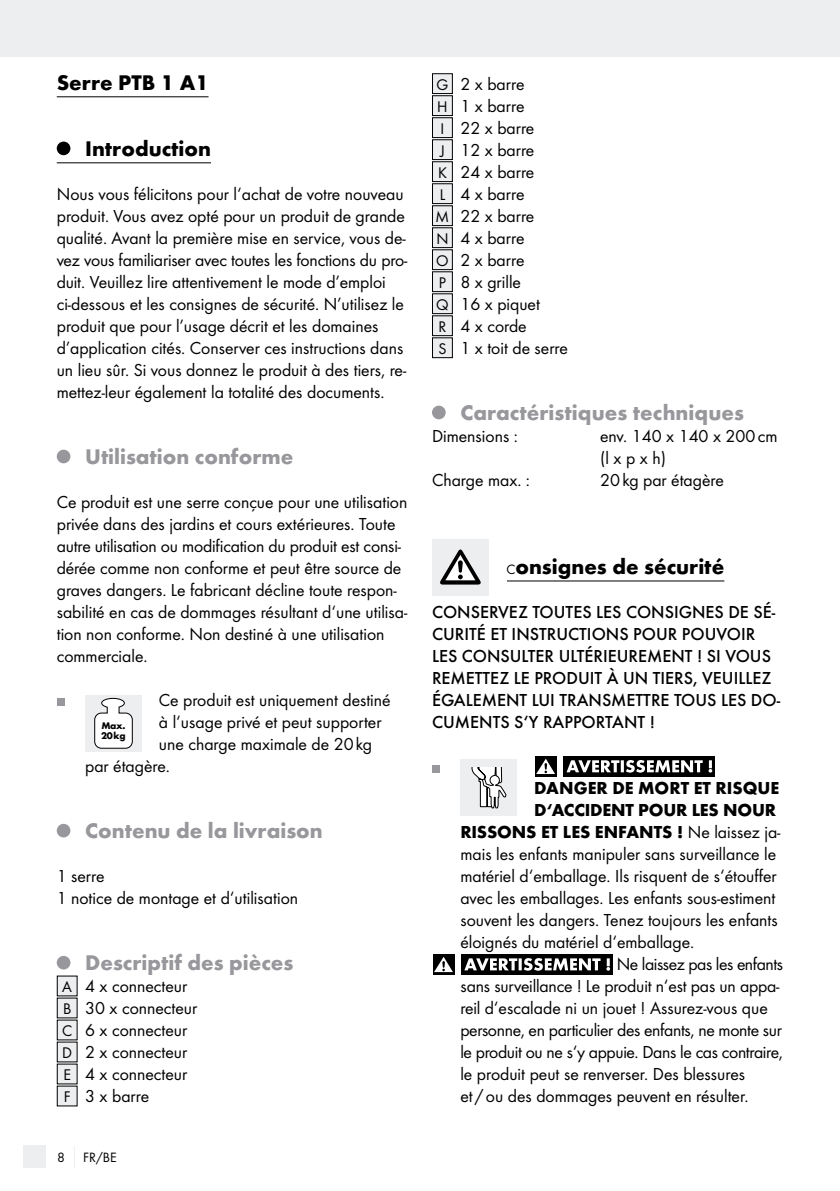
<style>
.page{position:relative;width:840px;height:1191px;background:#fff}
.page>*{position:absolute;margin:0;border:0;box-sizing:border-box;transform-origin:0 0}
.t1{font:700 22px "Futura";color:#97979c}
.t2{font:700 22px "Futura";color:#000}
.t3{font:18px/22px "Futura Boo";color:#000}
.t4{font:500 18px/22px "Futura";color:#000}
.t5{font:18px "Futura Boo";letter-spacing:-.02em;color:#000}
.t6{font:700 18px/22px "Futura";color:#000;text-align:right}
.t7{font:18px "Futura Boo";letter-spacing:-.025em;color:#000}
.t8{font:14px "Futura Boo";color:#000}
.t9{font:700 10px/10px "Futura";letter-spacing:-.025em;color:#000}
.s1{font-size:16px}
.s2{font-family:"Futura Boo";font-weight:400;font-size:14px}
.s3{font-family:"Futura Boo";font-weight:400}
</style>
<div class="page">
<div style="left:0;top:0;width:839px;height:57px;background:#eceeef"></div>
<div style="left:23px;top:1145px;width:22px;height:23px;background:#eceeef"></div>
<svg style="left:74px;top:1146px;width:1px;height:22px"></svg>
<hr style="left:57px;top:96px;width:151px;height:1px;background:#000">
<hr style="left:57px;top:162px;width:154px;height:1px;background:#000">
<div style="left:57px;top:142px;width:13px;height:13px;background:#000;border-radius:50%"></div>
<div style="left:57px;top:450px;width:13px;height:13px;background:#97979c;border-radius:50%"></div>
<div style="left:57px;top:698px;width:7px;height:8px;background:#97979c"></div>
<div style="left:85px;top:695px;width:57px;height:56px;background:#eceeef"></div>
<svg style="left:94px;top:698px;width:39px;height:51px"></svg>
<div style="left:57px;top:824px;width:13px;height:13px;background:#97979c;border-radius:50%"></div>
<div style="left:57px;top:956px;width:13px;height:13px;background:#97979c;border-radius:50%"></div>
<div style="left:57px;top:976px;width:20px;height:20px;background:#eceeef"></div>
<div style="left:57px;top:998px;width:20px;height:20px;background:#eceeef"></div>
<div style="left:57px;top:1020px;width:20px;height:20px;background:#eceeef"></div>
<div style="left:57px;top:1042px;width:20px;height:20px;background:#eceeef"></div>
<div style="left:57px;top:1064px;width:20px;height:20px;background:#eceeef"></div>
<div style="left:57px;top:1086px;width:20px;height:20px;background:#eceeef"></div>
<hr style="left:432px;top:580px;width:292px;height:1px;background:#000">
<div style="left:432px;top:74px;width:20px;height:20px;background:#eceeef"></div>
<div style="left:432px;top:73px;width:20px;height:21px;border:1px solid #000"></div>
<div style="left:432px;top:96px;width:20px;height:20px;background:#eceeef"></div>
<div style="left:432px;top:95px;width:20px;height:21px;border:1px solid #000"></div>
<div style="left:432px;top:118px;width:20px;height:20px;background:#eceeef"></div>
<div style="left:432px;top:117px;width:20px;height:21px;border:1px solid #000"></div>
<div style="left:432px;top:140px;width:20px;height:20px;background:#eceeef"></div>
<div style="left:432px;top:139px;width:20px;height:21px;border:1px solid #000"></div>
<div style="left:432px;top:162px;width:20px;height:20px;background:#eceeef"></div>
<div style="left:432px;top:161px;width:20px;height:21px;border:1px solid #000"></div>
<div style="left:432px;top:184px;width:20px;height:20px;background:#eceeef"></div>
<div style="left:432px;top:183px;width:20px;height:21px;border:1px solid #000"></div>
<div style="left:432px;top:206px;width:20px;height:20px;background:#eceeef"></div>
<div style="left:432px;top:205px;width:20px;height:21px;border:1px solid #000"></div>
<div style="left:432px;top:228px;width:20px;height:20px;background:#eceeef"></div>
<div style="left:432px;top:227px;width:20px;height:21px;border:1px solid #000"></div>
<div style="left:432px;top:250px;width:20px;height:20px;background:#eceeef"></div>
<div style="left:432px;top:249px;width:20px;height:21px;border:1px solid #000"></div>
<div style="left:432px;top:272px;width:20px;height:20px;background:#eceeef"></div>
<div style="left:432px;top:271px;width:20px;height:21px;border:1px solid #000"></div>
<div style="left:432px;top:294px;width:20px;height:20px;background:#eceeef"></div>
<div style="left:432px;top:293px;width:20px;height:21px;border:1px solid #000"></div>
<div style="left:432px;top:316px;width:20px;height:20px;background:#eceeef"></div>
<div style="left:432px;top:315px;width:20px;height:21px;border:1px solid #000"></div>
<div style="left:432px;top:338px;width:20px;height:20px;background:#eceeef"></div>
<div style="left:432px;top:337px;width:20px;height:21px;border:1px solid #000"></div>
<div style="left:432px;top:406px;width:13px;height:13px;background:#97979c;border-radius:50%"></div>
<div style="left:488px;top:539px;width:18px;height:56px;background:#fff"></div>
<div style="left:432px;top:539px;width:56px;height:56px;background:#eceeef"></div>
<svg style="left:440px;top:549px;width:40px;height:35px"></svg>
<div style="left:432px;top:764px;width:7px;height:8px;background:#97979c"></div>
<div style="left:460px;top:759px;width:57px;height:57px;background:#eceeef"></div>
<svg style="left:471px;top:767px;width:35px;height:41px"></svg>
<div style="left:535px;top:756px;width:21px;height:20px;background:#000"></div>
<svg style="left:536px;top:758px;width:18px;height:16px"></svg>
<div style="left:563px;top:756px;width:151px;height:20px;background:#000"></div>
<svg style="left:566px;top:760px;width:145px;height:12px"></svg>
<svg style="left:433px;top:954px;width:21px;height:20px"></svg>
<svg style="left:434px;top:956px;width:18px;height:16px"></svg>
<div style="left:461px;top:954px;width:151px;height:20px;background:#000"></div>
<svg style="left:464px;top:958px;width:145px;height:12px"></svg>
<p class="t2" style="left:57px;top:69px;width:153px">Serre PTB 1 A1</p>
<p class="t2" style="left:85px;top:135px;width:127px">Introduction</p>
<p class="t3" style="left:57px;top:183px;width:352px">Nous vous félicitons pour l‘achat de votre nouveau produit. Vous avez opté pour un produit de grande qualité. Avant la première mise en service, vous de&shy;vez vous familiariser avec toutes les fonctions du pro&shy;duit. Veuillez lire attentivement le mode d’emploi ci-dessous et les consignes de sécurité. N’utilisez le produit que pour l’usage décrit et les domaines d’application cités. Conserver ces instructions dans un lieu sûr. Si vous donnez le produit à des tiers, re&shy;mettez-leur également la totalité des documents.</p>
<p class="t1" style="left:85px;top:443px;width:210px">Utilisation conforme</p>
<p class="t3" style="left:57px;top:491px;width:352px">Ce produit est une serre conçue pour une utilisation privée dans des jardins et cours extérieures. Toute autre utilisation ou modification du produit est consi&shy;dérée comme non conforme et peut être source de graves dangers. Le fabricant décline toute respon&shy;sabilité en cas de dommages résultant d‘une utilisa&shy;tion non conforme. Non destiné à une utilisation commerciale.</p>
<p class="t3" style="left:159px;top:689px;width:233px">Ce produit est uniquement destiné</p>
<p class="t3" style="left:159px;top:711px;width:224px">à l‘usage privé et peut supporter</p>
<p class="t3" style="left:159px;top:733px;width:215px">une charge maximale de 20kg</p>
<p class="t3" style="left:85px;top:755px;width:86px">par étagère.</p>
<p class="t9" style="left:101px;top:720px;width:26px">Max.<br>20kg</p>
<p class="t1" style="left:85px;top:817px;width:239px">Contenu de la livraison</p>
<p class="t3" style="left:57px;top:865px;width:243px">1 serre<br>1 notice de montage et d‘utilisation</p>
<p class="t1" style="left:85px;top:949px;width:210px">Descriptif des pièces</p>
<p class="t3" style="left:62px;top:975px;width:136px"><span class="s1">A</span> 4 x connecteur<br><span class="s1">B</span> 30 x connecteur<br><span class="s1">C</span> 6 x connecteur<br><span class="s1">D</span> 2 x connecteur<br><span class="s1">E</span> 4 x connecteur<br><span class="s1">F</span> 3 x barre</p>
<p class="t8" style="left:57px;top:1149px;width:9px">8</p>
<p class="t8" style="left:83px;top:1149px;width:35px">FR/BE</p>
<p class="t3" style="left:435px;top:73px;width:134px"><span class="s1">G</span> 2 x barre<br><span class="s1">H</span> 1 x barre<br><span class="s1">I</span> 22 x barre<br><span class="s1">J</span> 12 x barre<br><span class="s1">K</span> 24 x barre<br><span class="s1">L</span> 4 x barre<br><span class="s1">M</span> 22 x barre<br><span class="s1">N</span> 4 x barre<br><span class="s1">O</span> 2 x barre<br><span class="s1">P</span> 8 x grille<br><span class="s1">Q</span> 16 x piquet<br><span class="s1">R</span> 4 x corde<br><span class="s1">S</span> 1 x toit de serre</p>
<p class="t1" style="left:460px;top:399px;width:285px">Caractéristiques techniques</p>
<p class="t3" style="left:432px;top:425px;width:87px">Dimensions :</p>
<p class="t3" style="left:600px;top:425px;width:179px">env. 140 x 140 x 200cm (l x p x h)</p>
<p class="t3" style="left:432px;top:469px;width:99px">Charge max. :</p>
<p class="t3" style="left:600px;top:469px;width:125px">20kg par étagère</p>
<p class="t2" style="left:506px;top:553px;width:219px"><span class="s2">C</span>onsignes de sécurité</p>
<p class="t4" style="left:432px;top:601px;width:349px">CONSERVEZ TOUTES LES CONSIGNES DE SÉ-CURITÉ ET INSTRUCTIONS POUR POUVOIR LES CONSULTER ULTÉRIEUREMENT ! SI VOUS REMETTEZ LE PRODUIT À UN TIERS, VEUILLEZ ÉGALEMENT LUI TRANSMETTRE TOUS LES DO-CUMENTS S‘Y RAPPORTANT !</p>
<p class="t6" style="left:460px;top:777px;width:321px">DANGER DE MORT ET RISQUE<br>D‘ACCIDENT POUR LES NOUR<br>RISSONS ET LES ENFANTS ! <span class="s3">Ne laissez ja-</span></p>
<p class="t3" style="left:460px;top:843px;width:317px">mais les enfants manipuler sans surveillance le</p>
<p class="t3" style="left:460px;top:865px;width:317px">matériel d‘emballage. Ils risquent de s‘étouffer</p>
<p class="t3" style="left:460px;top:887px;width:316px">avec les emballages. Les enfants sous-estiment</p>
<p class="t3" style="left:460px;top:909px;width:319px">souvent les dangers. Tenez toujours les enfants</p>
<p class="t3" style="left:460px;top:931px;width:235px">éloignés du matériel d‘emballage.</p>
<p class="t7" style="left:616px;top:953px;width:168px">Ne laissez pas les enfants</p>
<p class="t3" style="left:460px;top:975px;width:320px">sans surveillance ! Le produit n‘est pas un appa-</p>
<p class="t3" style="left:460px;top:997px;width:309px">reil d‘escalade ni un jouet ! Assurez-vous que</p>
<p class="t5" style="left:460px;top:1019px;width:323px">personne, en particulier des enfants, ne monte sur</p>
<p class="t5" style="left:460px;top:1041px;width:324px">le produit ou ne s‘y appuie. Dans le cas contraire,</p>
<p class="t3" style="left:460px;top:1063px;width:286px">le produit peut se renverser. Des blessures</p>
<p class="t3" style="left:460px;top:1085px;width:289px">et /ou des dommages peuvent en résulter.</p>
</div>
